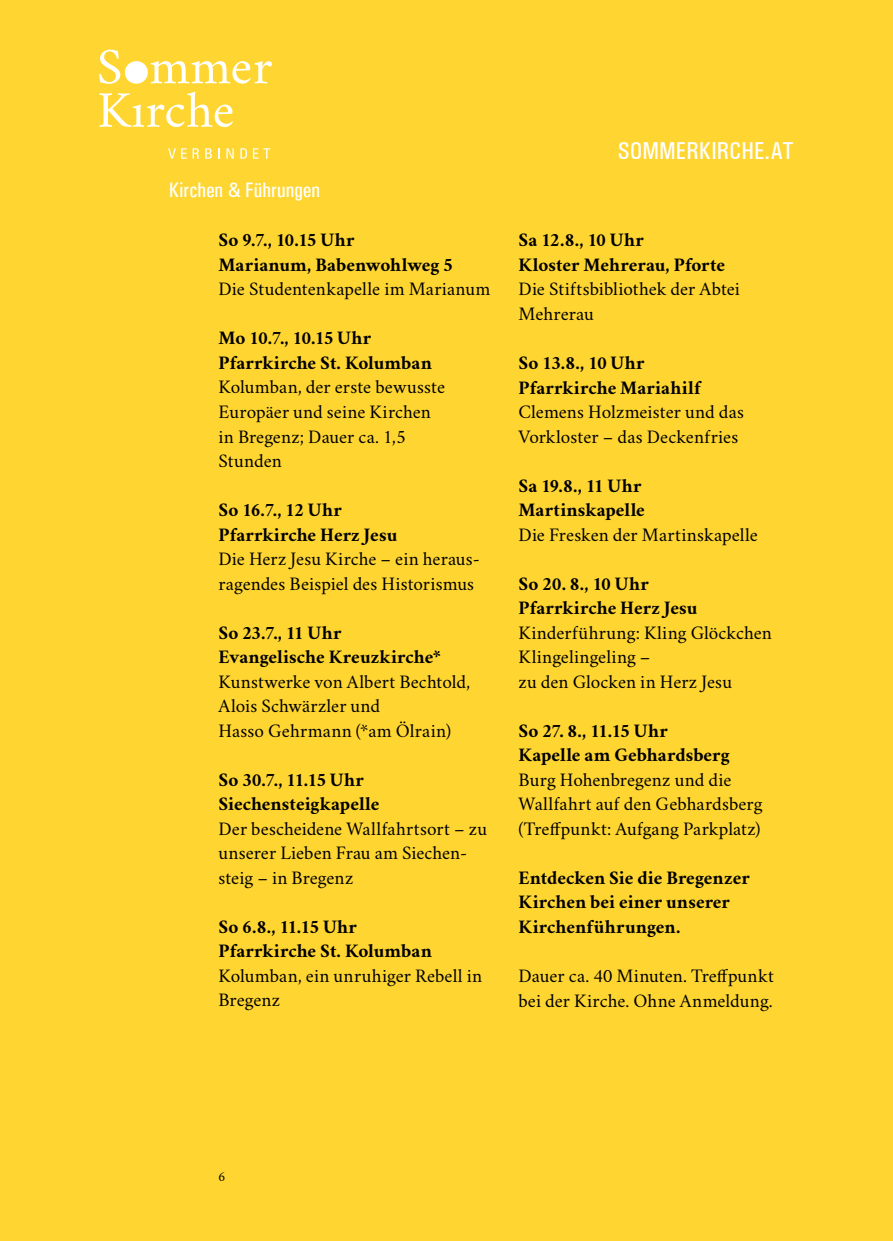
<style>
.page{position:relative;width:893px;height:1241px;background:#fff}
.page>*{position:absolute;margin:0;border:0;box-sizing:border-box;transform-origin:0 0}
.t1{font:500 condensed 24.5px "Univers";color:#fff}
.t2{font:500 condensed 21px "Univers";letter-spacing:.005em;color:#fff}
.t3{font:19.25px/24.5px "Crimson";letter-spacing:.005em;color:#000}
.t4{font:700 19.25px/24.5px "Crimson";color:#000}
.t5{font:14px "Crimson";color:#000}
</style>
<div class="page">
<div style="left:0;top:0;width:893px;height:1240px;background:#ffd631"></div>
<svg style="left:99px;top:50px;width:21px;height:34px"></svg>
<svg style="left:151px;top:61px;width:121px;height:23px"></svg>
<svg style="left:99px;top:92px;width:134px;height:35px"></svg>
<svg style="left:168px;top:148px;width:19px;height:11px"></svg>
<svg style="left:193px;top:148px;width:6px;height:11px"></svg>
<svg style="left:205px;top:148px;width:7px;height:11px"></svg>
<svg style="left:218px;top:148px;width:2px;height:11px"></svg>
<svg style="left:226px;top:148px;width:8px;height:11px"></svg>
<svg style="left:240px;top:148px;width:7px;height:11px"></svg>
<svg style="left:253px;top:148px;width:17px;height:11px"></svg>
<div style="left:125px;top:61px;width:23px;height:23px;background:#fff;border-radius:50%"></div>
<p class="t2" style="left:169px;top:178px;width:153px">Kirchen &amp; Führungen</p>
<p class="t4" style="left:218px;top:228px;width:236px">So 9.7., 10.15 Uhr<br>Marianum, Babenwohlweg 5</p>
<p class="t3" style="left:218px;top:274px;width:273px">Die Studentenkapelle im Marianum</p>
<p class="t4" style="left:218px;top:326px;width:215px">Mo 10.7., 10.15 Uhr<br>Pfarrkirche St. Kolumban</p>
<p class="t3" style="left:218px;top:372px;width:228px">Kolumban, der erste bewusste<br>Europäer und seine Kirchen in Bregenz; Dauer ca. 1,5<br>Stunden</p>
<p class="t4" style="left:218px;top:497px;width:181px">So 16.7., 12 Uhr<br>Pfarrkirche Herz Jesu</p>
<p class="t3" style="left:218px;top:544px;width:263px">Die Herz Jesu Kirche – ein heraus&shy;ragendes Beispiel des Historismus</p>
<p class="t4" style="left:218px;top:620px;width:224px">So 23.7., 11 Uhr<br>Evangelische Kreuzkirche*</p>
<p class="t3" style="left:218px;top:666px;width:253px">Kunstwerke von Albert Bechtold,<br>Alois Schwärzler und<br>Hasso Gehrmann (*am Ölrain)</p>
<p class="t4" style="left:218px;top:767px;width:162px">So 30.7., 11.15 Uhr<br>Siechensteigkapelle</p>
<p class="t3" style="left:218px;top:813px;width:270px">Der bescheidene Wallfahrtsort – zu unserer Lieben Frau am Siechen&shy;steig – in Bregenz</p>
<p class="t4" style="left:218px;top:914px;width:215px">So 6.8., 11.15 Uhr<br>Pfarrkirche St. Kolumban</p>
<p class="t3" style="left:218px;top:960px;width:265px">Kolumban, ein unruhiger Rebell in<br>Bregenz</p>
<p class="t1" style="left:618px;top:136px;width:177px">SOMMERKIRCHE.AT</p>
<p class="t4" style="left:518px;top:228px;width:208px">Sa 12.8., 10 Uhr<br>Kloster Mehrerau, Pforte</p>
<p class="t3" style="left:518px;top:274px;width:223px">Die Stiftsbibliothek der Abtei<br>Mehrerau</p>
<p class="t4" style="left:518px;top:350px;width:184px">So 13.8., 10 Uhr<br>Pfarrkirche Mariahilf</p>
<p class="t3" style="left:518px;top:397px;width:227px">Clemens Holzmeister und das<br>Vorkloster – das Deckenfries</p>
<p class="t4" style="left:518px;top:473px;width:128px">Sa 19.8., 11 Uhr<br>Martinskapelle</p>
<p class="t3" style="left:518px;top:519px;width:241px">Die Fresken der Martinskapelle</p>
<p class="t4" style="left:518px;top:571px;width:181px">So 20. 8., 10 Uhr<br>Pfarrkirche Herz Jesu</p>
<p class="t3" style="left:518px;top:617px;width:255px">Kinderführung: Kling Glöckchen<br>Klingelingeling –<br>zu den Glocken in Herz Jesu</p>
<p class="t4" style="left:518px;top:718px;width:213px">So 27. 8., 11.15 Uhr<br>Kapelle am Gebhardsberg</p>
<p class="t3" style="left:518px;top:764px;width:246px">Burg Hohenbregenz und die<br>Wallfahrt auf den Gebhardsberg (Treffpunkt: Aufgang Parkplatz)</p>
<p class="t4" style="left:518px;top:865px;width:233px">Entdecken Sie die Bregenzer<br>Kirchen bei einer unserer<br>Kirchenführungen.</p>
<p class="t3" style="left:518px;top:960px;width:257px">Dauer ca. 40 Minuten. Treffpunkt bei der Kirche. Ohne Anmeldung.</p>
<p class="t5" style="left:218px;top:1164px;width:8px">6</p>
</div>
